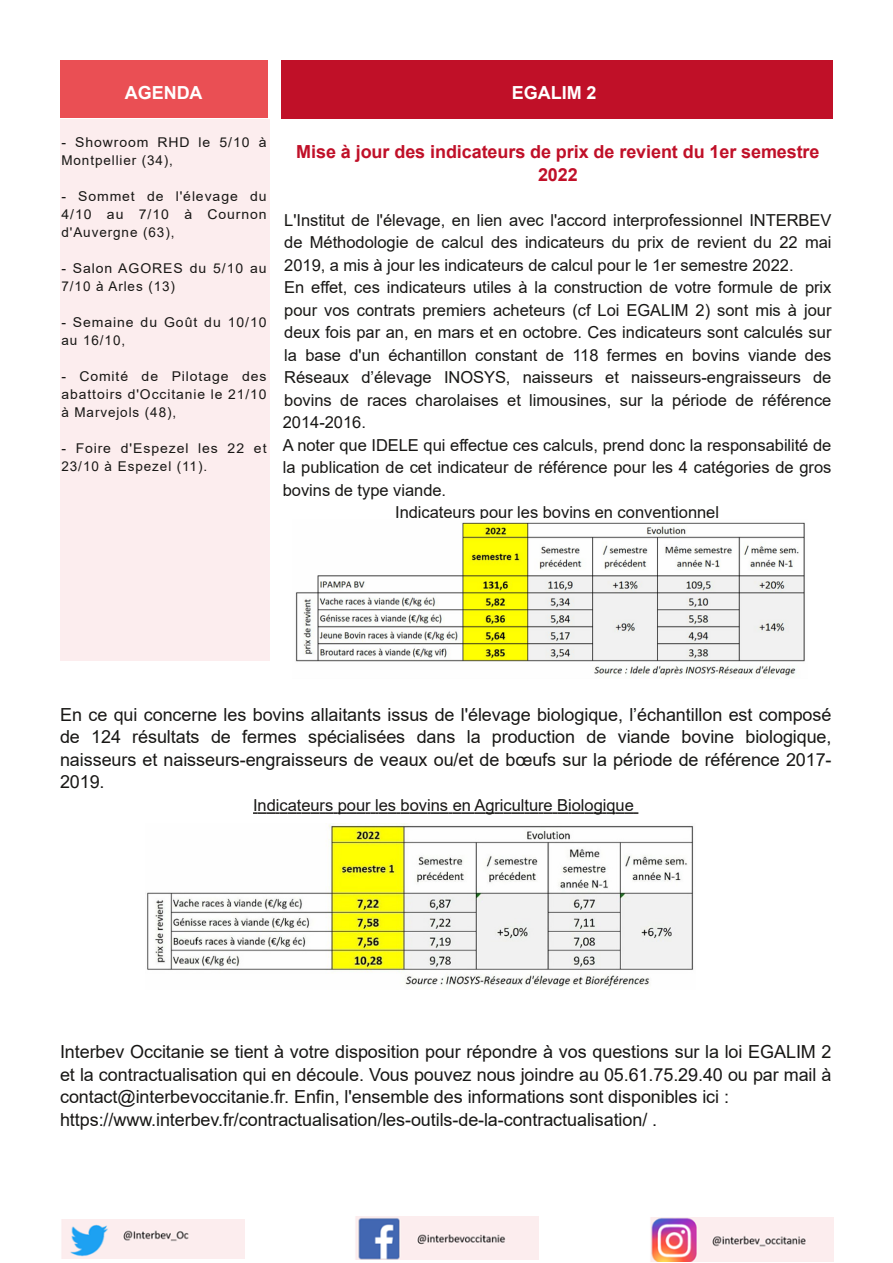
<style>
.page{position:relative;width:893px;height:1263px;background:#fff}
.page>*{position:absolute;margin:0;border:0;box-sizing:border-box;transform-origin:0 0}
.t1{font:18px/22.5px "Arial";letter-spacing:-.005em;color:#181715;text-align:justify}
.t2{font:700 18px/22.5px "Arial";letter-spacing:-.005em;color:#c01028;text-align:center}
.t3{font:700 18px "Arial";color:#fff}
.t4{font:16.5px "Arial";color:#181715}
.t5{font:13.5px/18px "Arial";letter-spacing:.065em;color:#181715;scale:1.04 1}
</style>
<div class="page">
<div style="left:60px;top:60px;width:208px;height:58px;background:#ea4f54"></div>
<div style="left:60px;top:119px;width:210px;height:542px;background:#fcedee"></div>
<img style="left:650px;top:1217px;width:183px;height:44px">
<img style="left:355px;top:1216px;width:184px;height:43px">
<img style="left:61px;top:1219px;width:183px;height:39px">
<div style="left:281px;top:61px;width:552px;height:58px;background:#c01028"></div>
<svg style="left:253px;top:812px;width:385px;height:2px"></svg>
<img style="left:295px;top:519px;width:510px;height:158px">
<img style="left:147px;top:824px;width:547px;height:163px">
<p class="t3" style="left:125px;top:83px;width:79px">AGENDA</p>
<p class="t5" style="left:61px;top:134px;width:199px">- Showroom RHD le 5/10 à<br>Montpellier (34),</p>
<p class="t5" style="left:61px;top:188px;width:199px;text-align:justify">- Sommet de l'élevage du 4/10 au 7/10 à Cournon d'Auvergne (63),</p>
<p class="t5" style="left:61px;top:260px;width:199px">- Salon AGORES du 5/10 au<br>7/10 à Arles (13)</p>
<p class="t5" style="left:61px;top:314px;width:199px">- Semaine du Goût du 10/10 au 16/10,</p>
<p class="t5" style="left:61px;top:368px;width:199px;text-align:justify">- Comité de Pilotage des abattoirs d'Occitanie le 21/10 à Marvejols (48),</p>
<p class="t5" style="left:61px;top:440px;width:199px">- Foire d'Espezel les 22 et<br>23/10 à Espezel (11).</p>
<p class="t3" style="left:512px;top:83px;width:86px">EGALIM 2</p>
<p class="t2" style="left:296px;top:141px;width:525px">Mise à jour des indicateurs de prix de revient du 1er semestre<br>2022</p>
<p class="t4" style="left:284px;top:211px;width:549px">L'Institut de l'élevage, en lien avec l'accord interprofessionnel INTERBEV</p>
<p class="t4" style="left:284px;top:233px;width:549px">de Méthodologie de calcul des indicateurs du prix de revient du 22 mai</p>
<p class="t4" style="left:284px;top:256px;width:511px">2019, a mis à jour les indicateurs de calcul pour le 1er semestre 2022.</p>
<p class="t4" style="left:284px;top:278px;width:549px">En effet, ces indicateurs utiles à la construction de votre formule de prix</p>
<p class="t4" style="left:284px;top:301px;width:549px">pour vos contrats premiers acheteurs (cf Loi EGALIM 2) sont mis à jour</p>
<p class="t4" style="left:284px;top:323px;width:549px">deux fois par an, en mars et en octobre. Ces indicateurs sont calculés sur</p>
<p class="t4" style="left:284px;top:346px;width:549px">la base d'un échantillon constant de 118 fermes en bovins viande des</p>
<p class="t4" style="left:284px;top:368px;width:549px">Réseaux d’élevage INOSYS, naisseurs et naisseurs-engraisseurs de</p>
<p class="t4" style="left:284px;top:391px;width:549px">bovins de races charolaises et limousines, sur la période de référence</p>
<p class="t4" style="left:283px;top:413px;width:85px">2014-2016.</p>
<p class="t4" style="left:283px;top:436px;width:550px">A noter que IDELE qui effectue ces calculs, prend donc la responsabilité de</p>
<p class="t4" style="left:283px;top:458px;width:550px">la publication de cet indicateur de référence pour les 4 catégories de gros</p>
<p class="t4" style="left:283px;top:481px;width:165px">bovins de type viande.</p>
<p class="t4" style="left:395px;top:503px;width:325px">Indicateurs pour les bovins en conventionnel</p>
<p class="t1" style="left:60px;top:703px;width:773px">En ce qui concerne les bovins allaitants issus de l'élevage biologique, l’échantillon est composé de 124 résultats de fermes spécialisées dans la production de viande bovine biologique, naisseurs et naisseurs-engraisseurs de veaux ou/et de bœufs sur la période de référence 2017- 2019.</p>
<p class="t4" style="left:253px;top:796px;width:382px">Indicateurs pour les bovins en Agriculture Biologique</p>
<p class="t1" style="left:60px;top:1041px;width:773px;text-align:left">Interbev Occitanie se tient à votre disposition pour répondre à vos questions sur la loi EGALIM 2 et la contractualisation qui en découle. Vous pouvez nous joindre au 05.61.75.29.40 ou par mail à contact@interbevoccitanie.fr. Enfin, l'ensemble des informations sont disponibles ici : https://www.interbev.fr/contractualisation/les-outils-de-la-contractualisation/ .</p>
</div>
